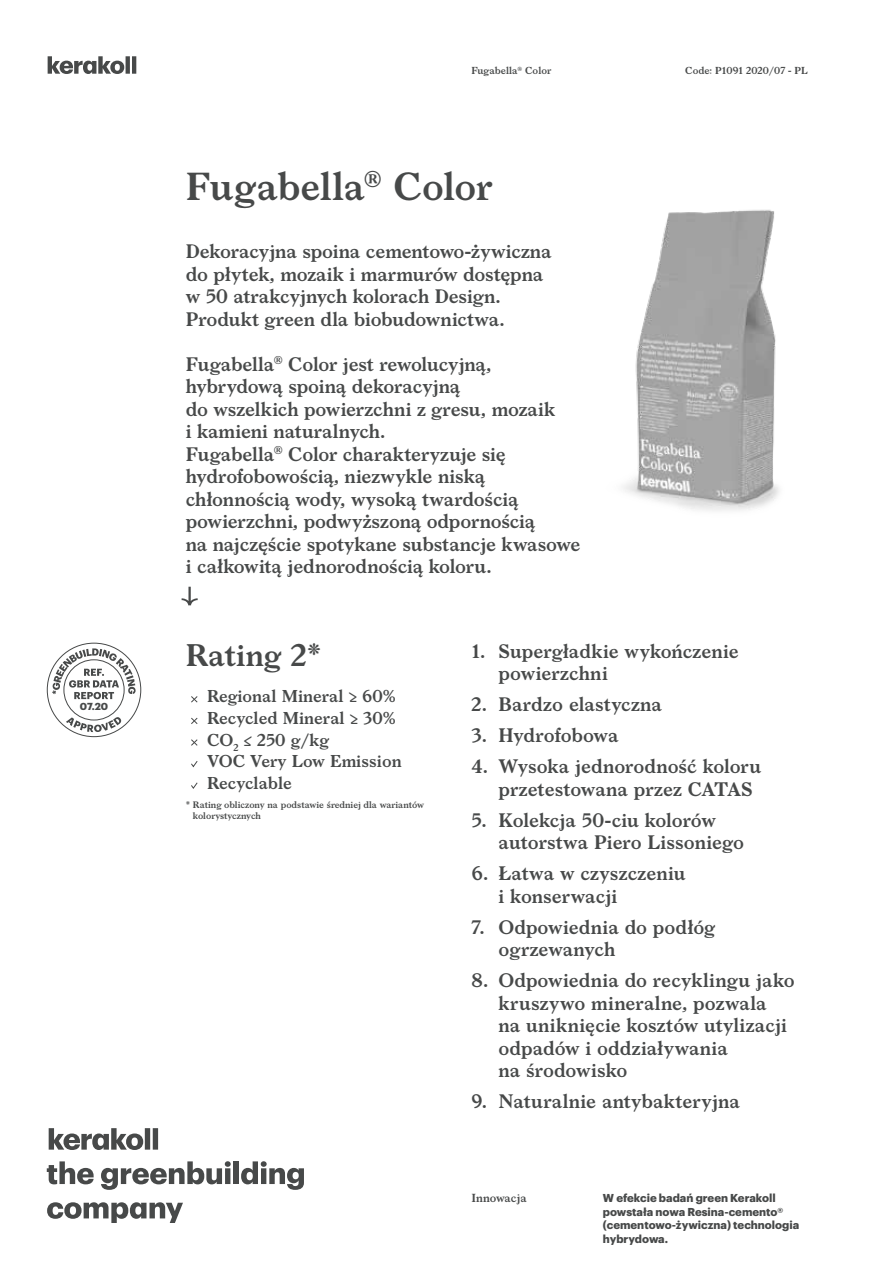
<style>
.page{position:relative;width:893px;height:1263px;background:#fff}
.page>*{position:absolute;margin:0;border:0;box-sizing:border-box;transform-origin:0 0}
.t1{font:600 37.5px "Larish Neue";letter-spacing:-.005em;color:#474949}
.t2{font:600 30px "Larish Neue";color:#474949}
.t3{font:600 18.75px/22.5px "Larish Neue";letter-spacing:-.005em;color:#474949}
.t4{font:600 16.5px/21.6px "Larish Neue";color:#474949}
.t5{font:700 11.25px/13.5px "Graphik";color:#474949}
.t6{font:600 11.25px "Larish Neue";color:#474949}
.t7{font:700 10.05px "Graphik";color:#474949}
.t8{font:600 9.75px "Larish Neue";color:#474949}
.t9{font:600 9px/10.8px "Larish Neue";color:#474949}
</style>
<div class="page">
<svg style="left:48px;top:56px;width:88px;height:18px"></svg>
<svg style="left:47px;top:1161px;width:47px;height:23px"></svg>
<svg style="left:101px;top:1161px;width:130px;height:29px"></svg>
<div style="left:233px;top:1161px;width:6px;height:23px;background:#474949"></div>
<svg style="left:241px;top:1161px;width:63px;height:29px"></svg>
<svg style="left:47px;top:1202px;width:136px;height:21px"></svg>
<svg style="left:49px;top:1128px;width:109px;height:22px"></svg>
<svg style="left:52px;top:648px;width:84px;height:51px"></svg>
<svg style="left:66px;top:717px;width:56px;height:15px"></svg>
<img style="left:623px;top:209px;width:156px;height:302px">
<svg style="left:182px;top:587px;width:16px;height:18px"></svg>
<svg style="left:191px;top:696px;width:7px;height:7px"></svg>
<svg style="left:191px;top:717px;width:7px;height:7px"></svg>
<svg style="left:191px;top:739px;width:7px;height:7px"></svg>
<svg style="left:191px;top:761px;width:7px;height:7px"></svg>
<svg style="left:191px;top:782px;width:7px;height:7px"></svg>
<p class="t7" style="left:80px;top:699px;width:30px">07.20</p>
<p class="t8" style="left:472px;top:63px;width:81px">Fugabella<sup>®</sup> Color</p>
<p class="t8" style="left:685px;top:63px;width:124px">Code: P1091 2020/07 - PL</p>
<h1 class="t1" style="left:186px;top:157px;width:309px">Fugabella<sup>®</sup> Color</h1>
<p class="t3" style="left:186px;top:239px;width:367px">Dekoracyjna spoina cementowo-żywiczna do płytek, mozaik i marmurów dostępna w 50 atrakcyjnych kolorach Design.<br>Produkt green dla biobudownictwa.</p>
<p class="t3" style="left:186px;top:351px;width:396px">Fugabella<sup>®</sup> Color jest rewolucyjną, hybrydową spoiną dekoracyjną<br>do wszelkich powierzchni z gresu, mozaik<br>i kamieni naturalnych.<br>Fugabella<sup>®</sup> Color charakteryzuje się hydrofobowością, niezwykle niską chłonnością wody, wysoką twardością powierzchni, podwyższoną odpornością<br>na najczęście spotykane substancje kwasowe i całkowitą jednorodnością koloru.</p>
<h2 class="t2" style="left:186px;top:632px;width:137px">Rating 2*</h2>
<p class="t4" style="left:207px;top:684px;width:196px">Regional Mineral ≥ 60%<br>Recycled Mineral ≥ 30%<br>CO<sub>2</sub> ≤ 250 g/kg<br>VOC Very Low Emission<br>Recyclable</p>
<p class="t9" style="left:193px;top:798px;width:233px;text-indent:-7px">* Rating obliczony na podstawie średniej dla wariantów kolorystycznych</p>
<p class="t3" style="left:499px;top:638px;width:242px;text-indent:-27px">1. Supergładkie wykończenie powierzchni</p>
<p class="t3" style="left:472px;top:692px;width:192px">2. Bardzo elastyczna</p>
<p class="t3" style="left:472px;top:723px;width:149px">3. Hydrofobowa</p>
<p class="t3" style="left:499px;top:754px;width:264px;text-indent:-27px">4. Wysoka jednorodność koloru przetestowana przez CATAS</p>
<p class="t3" style="left:499px;top:807px;width:247px;text-indent:-27px">5. Kolekcja 50-ciu kolorów autorstwa Piero Lissoniego</p>
<p class="t3" style="left:499px;top:861px;width:188px;text-indent:-27px">6. Łatwa w czyszczeniu i konserwacji</p>
<p class="t3" style="left:499px;top:914px;width:218px;text-indent:-27px">7. Odpowiednia do podłóg ogrzewanych</p>
<p class="t3" style="left:499px;top:968px;width:298px;text-indent:-27px">8. Odpowiednia do recyklingu jako kruszywo mineralne, pozwala<br>na uniknięcie kosztów utylizacji odpadów i oddziaływania<br>na środowisko</p>
<p class="t3" style="left:472px;top:1089px;width:270px">9. Naturalnie antybakteryjna</p>
<p class="t6" style="left:472px;top:1189px;width:57px">Innowacja</p>
<p class="t5" style="left:603px;top:1190px;width:198px">W efekcie badań green Kerakoll powstała nowa Resina-cemento® (cementowo-żywiczna) technologia hybrydowa.</p>
</div>
